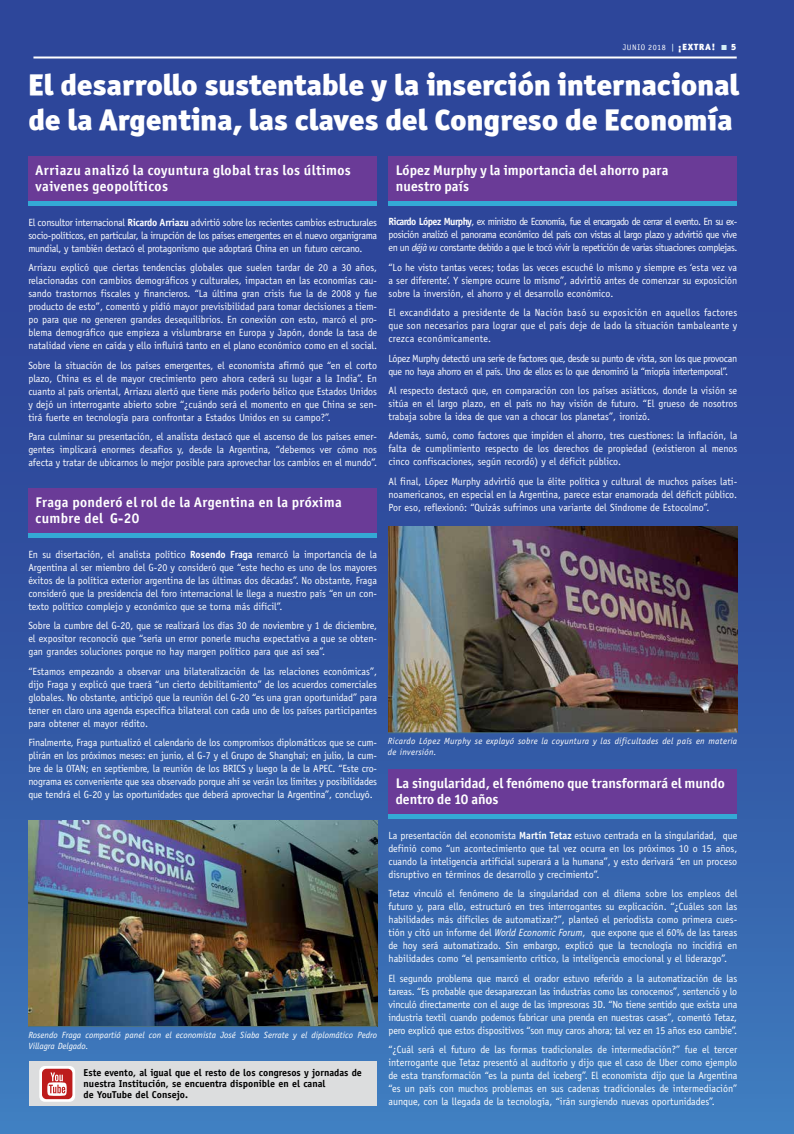
<style>
.page{position:relative;width:794px;height:1134px;background:#fff}
.page>*{position:absolute;margin:0;border:0;box-sizing:border-box;transform-origin:0 0}
.t1{font:30px/35px "Officina San Blk OSITCTT Black";letter-spacing:-.005em;color:#fff}
.t2{font:700 14px/16px "Officina San ITC";letter-spacing:.02em;color:#fff}
.t3{font:700 14px/16px "Officina San ITC";color:#fff}
.t4{font:10.4px/13px "Officina Sans";color:#fff;text-align:justify;scale:.96 1}
.t5{font:10.4px/13px "Officina Sans";letter-spacing:-.035em;color:#fff;scale:.96 1}
.t6{font:700 10px/11px "Officina Sans";color:#000}
.t7{font:italic 9px/11px "Officina Sans";color:#fff}
.t8{font:italic 9px/11px "Officina Sans";letter-spacing:.03em;color:#fff}
.t9{font:900 9px "Officina San ITC";color:#fff}
.t10{font:8px "Officina San ITC";letter-spacing:.075em;color:#fff}
.s1{font-size:9px;color:#d5eef6}
.s2{font-weight:900;font-size:9px}
.s3{font-weight:700}
.s4{font-style:italic}
</style>
<div class="page">
<div style="left:0;top:0;width:794px;height:1134px;background:linear-gradient(to bottom,#2a3a92,#3b73b7)"></div>
<hr style="left:33px;top:57px;width:703px;height:2px;background:#fff">
<div style="left:28px;top:156px;width:349px;height:48px;background:#6a3b97"></div>
<div style="left:388px;top:156px;width:349px;height:47px;background:#6a3b97"></div>
<div style="left:28px;top:489px;width:349px;height:47px;background:#6a3b97"></div>
<hr style="left:28px;top:201px;width:349px;height:4px;background:#34a9d5">
<hr style="left:388px;top:201px;width:349px;height:4px;background:#34a9d5">
<hr style="left:28px;top:533px;width:349px;height:4px;background:#34a9d5">
<div style="left:388px;top:770px;width:349px;height:47px;background:#6a3b97"></div>
<div style="left:388px;top:814px;width:349px;height:5px;background:#34a9d5"></div>
<div style="left:30px;top:1061px;width:347px;height:45px;background:#dcddde"></div>
<svg style="left:39px;top:1066px;width:36px;height:36px"></svg>
<div style="left:42px;top:1069px;width:30px;height:30px;background:#bd1c1c;border-radius:5px"></div>
<svg style="left:47px;top:1072px;width:20px;height:24px"></svg>
<img style="left:28px;top:820px;width:349px;height:206px">
<img style="left:388px;top:526px;width:349px;height:206px">
<hr style="left:28px;top:1026px;width:349px;height:1px;background:#4b7284">
<hr style="left:388px;top:732px;width:349px;height:1px;background:#4b7284">
<svg style="left:721px;top:44px;width:5px;height:6px"></svg>
<p class="t10" style="left:623px;top:43px;width:94px">JUNIO 2018 <span class="s1">|</span> <span class="s2">¡EXTRA!</span></p>
<p class="t9" style="left:731px;top:41px;width:7px">5</p>
<h1 class="t1" style="left:28px;top:66px;width:712px">El desarrollo sustentable y la inserción internacional de la Argentina, las claves del Congreso de Economía</h1>
<h2 class="t2" style="left:36px;top:162px;width:317px">Arriazu analizó la coyuntura global tras los últimos vaivenes geopolíticos</h2>
<h2 class="t2" style="left:396px;top:162px;width:274px">López Murphy y la importancia del ahorro para nuestro país</h2>
<p class="t4" style="left:28px;top:216px;width:365px">El consultor internacional <span class="s3">Ricardo Arriazu</span> advirtió sobre los recientes cambios estructurales socio-políticos, en particular, la irrupción de los países emergentes en el nuevo organigrama mundial, y también destacó el protagonismo que adoptará China en un futuro cercano.</p>
<p class="t4" style="left:28px;top:261px;width:365px">Arriazu explicó que ciertas tendencias globales que suelen tardar de 20 a 30 años, relacionadas con cambios demográficos y culturales, impactan en las economías cau&shy;sando trastornos fiscales y financieros. “La última gran crisis fue la de 2008 y fue producto de esto”, comentó y pidió mayor previsibilidad para tomar decisiones a tiem&shy;po para que no generen grandes desequilibrios. En conexión con esto, marcó el pro&shy;blema demográfico que empieza a vislumbrarse en Europa y Japón, donde la tasa de natalidad viene en caída y ello influirá tanto en el plano económico como en el social.</p>
<p class="t4" style="left:28px;top:359px;width:365px">Sobre la situación de los países emergentes, el economista afirmó que “en el corto plazo, China es el de mayor crecimiento pero ahora cederá su lugar a la India”. En cuanto al país oriental, Arriazu alertó que tiene más poderío bélico que Estados Unidos y dejó un interrogante abierto sobre “¿cuándo será el momento en que China se sen&shy;tirá fuerte en tecnología para confrontar a Estados Unidos en su campo?”.</p>
<p class="t4" style="left:28px;top:430px;width:365px">Para culminar su presentación, el analista destacó que el ascenso de los países emer&shy;gentes implicará enormes desafíos y, desde la Argentina, “debemos ver cómo nos afecta y tratar de ubicarnos lo mejor posible para aprovechar los cambios en el mundo”.</p>
<h2 class="t2" style="left:36px;top:494px;width:308px">Fraga ponderó el rol de la Argentina en la próxima cumbre del G-20</h2>
<p class="t4" style="left:28px;top:548px;width:365px">En su disertación, el analista político <span class="s3">Rosendo Fraga</span> remarcó la importancia de la Argentina al ser miembro del G-20 y consideró que “este hecho es uno de los mayores éxitos de la política exterior argentina de las últimas dos décadas”. No obstante, Fraga consideró que la presidencia del foro internacional le llega a nuestro país “en un con&shy;texto político complejo y económico que se torna más difícil”.</p>
<p class="t4" style="left:28px;top:619px;width:365px">Sobre la cumbre del G-20, que se realizará los días 30 de noviembre y 1 de diciembre, el expositor reconoció que “sería un error ponerle mucha expectativa a que se obten&shy;gan grandes soluciones porque no hay margen político para que así sea”.</p>
<p class="t4" style="left:28px;top:665px;width:365px">“Estamos empezando a observar una bilateralización de las relaciones económicas”, dijo Fraga y explicó que traerá “un cierto debilitamiento” de los acuerdos comerciales globales. No obstante, anticipó que la reunión del G-20 “es una gran oportunidad” para tener en claro una agenda específica bilateral con cada uno de los países participantes para obtener el mayor rédito.</p>
<p class="t4" style="left:28px;top:736px;width:365px">Finalmente, Fraga puntualizó el calendario de los compromisos diplomáticos que se cum&shy;plirán en los próximos meses: en junio, el G-7 y el Grupo de Shanghai; en julio, la cum&shy;bre de la OTAN; en septiembre, la reunión de los BRICS y luego la de la APEC. “Este cro&shy;nograma es conveniente que sea observado porque ahí se verán los límites y posibilidades que tendrá el G-20 y las oportunidades que deberá aprovechar la Argentina”, concluyó.</p>
<p class="t7" style="left:28px;top:1029px;width:350px">Rosendo Fraga compartió panel con el economista José Siaba Serrate y el diplomático Pedro<br>Villagra Delgado.</p>
<p class="t6" style="left:84px;top:1067px;width:280px">Este evento, al igual que el resto de los congresos y jornadas de nuestra Institución, se encuentra disponible en el canal<br>de YouTube del Consejo.</p>
<p class="t4" style="left:388px;top:215px;width:365px"><span class="s3">Ricardo López Murphy</span>, ex ministro de Economía, fue el encargado de cerrar el evento. En su ex&shy;posición analizó el panorama económico del país con vistas al largo plazo y advirtió que vive en un <span class="s4">déjà vu</span> constante debido a que le tocó vivir la repetición de varias situaciones complejas.</p>
<p class="t4" style="left:388px;top:261px;width:365px">“Lo he visto tantas veces; todas las veces escuché lo mismo y siempre es ‘esta vez va a ser diferente’. Y siempre ocurre lo mismo”, advirtió antes de comenzar su exposición sobre la inversión, el ahorro y el desarrollo económico.</p>
<p class="t4" style="left:388px;top:306px;width:365px">El excandidato a presidente de la Nación basó su exposición en aquellos factores que son necesarios para lograr que el país deje de lado la situación tambaleante y crezca económicamente.</p>
<p class="t5" style="left:388px;top:351px;width:365px">López Murphy detectó una serie de factores que, desde su punto de vista, son los que provocan que no haya ahorro en el país. Uno de ellos es lo que denominó la “miopía intertemporal”.</p>
<p class="t4" style="left:388px;top:384px;width:365px">Al respecto destacó que, en comparación con los países asiáticos, donde la visión se sitúa en el largo plazo, en el país no hay visión de futuro. “El grueso de nosotros trabaja sobre la idea de que van a chocar los planetas”, ironizó.</p>
<p class="t4" style="left:388px;top:429px;width:365px">Además, sumó, como factores que impiden el ahorro, tres cuestiones: la inflación, la falta de cumplimiento respecto de los derechos de propiedad (existieron al menos cinco confiscaciones, según recordó) y el déficit público.</p>
<p class="t4" style="left:388px;top:475px;width:365px">Al final, López Murphy advirtió que la élite política y cultural de muchos países lati&shy;noamericanos, en especial en la Argentina, parece estar enamorada del déficit público.<br>Por eso, reflexionó: “Quizás sufrimos una variante del Síndrome de Estocolmo”.</p>
<p class="t8" style="left:388px;top:736px;width:351px">Ricardo López Murphy se explayó sobre la coyuntura y las dificultades del país en materia de inversión.</p>
<h2 class="t3" style="left:396px;top:775px;width:330px">La singularidad, el fenómeno que transformará el mundo dentro de 10 años</h2>
<p class="t4" style="left:388px;top:829px;width:365px">La presentación del economista <span class="s3">Martín Tetaz</span> estuvo centrada en la singularidad, que definió como “un acontecimiento que tal vez ocurra en los próximos 10 o 15 años, cuando la inteligencia artificial superará a la humana”, y esto derivará “en un proceso disruptivo en términos de desarrollo y crecimiento”.</p>
<p class="t4" style="left:388px;top:887px;width:365px">Tetaz vinculó el fenómeno de la singularidad con el dilema sobre los empleos del futuro y, para ello, estructuró en tres interrogantes su explicación. “¿Cuáles son las habilidades más difíciles de automatizar?”, planteó el periodista como primera cues&shy;tión y citó un informe del <span class="s4">World Economic Forum</span>, que expone que el 60% de las tareas de hoy será automatizado. Sin embargo, explicó que la tecnología no incidirá en habilidades como “el pensamiento crítico, la inteligencia emocional y el liderazgo”.</p>
<p class="t4" style="left:388px;top:972px;width:365px">El segundo problema que marcó el orador estuvo referido a la automatización de las tareas. “Es probable que desaparezcan las industrias como las conocemos”, sentenció y lo vinculó directamente con el auge de las impresoras 3D. “No tiene sentido que exista una industria textil cuando podemos fabricar una prenda en nuestras casas”, comentó Tetaz, pero explicó que estos dispositivos “son muy caros ahora; tal vez en 15 años eso cambie”.</p>
<p class="t4" style="left:388px;top:1043px;width:365px">“¿Cuál será el futuro de las formas tradicionales de intermediación?” fue el tercer interrogante que Tetaz presentó al auditorio y dijo que el caso de Uber como ejemplo de esta transformación “es la punta del iceberg”. El economista dijo que la Argentina “es un país con muchos problemas en sus cadenas tradicionales de intermediación” aunque, con la llegada de la tecnología, “irán surgiendo nuevas oportunidades”.</p>
</div>
